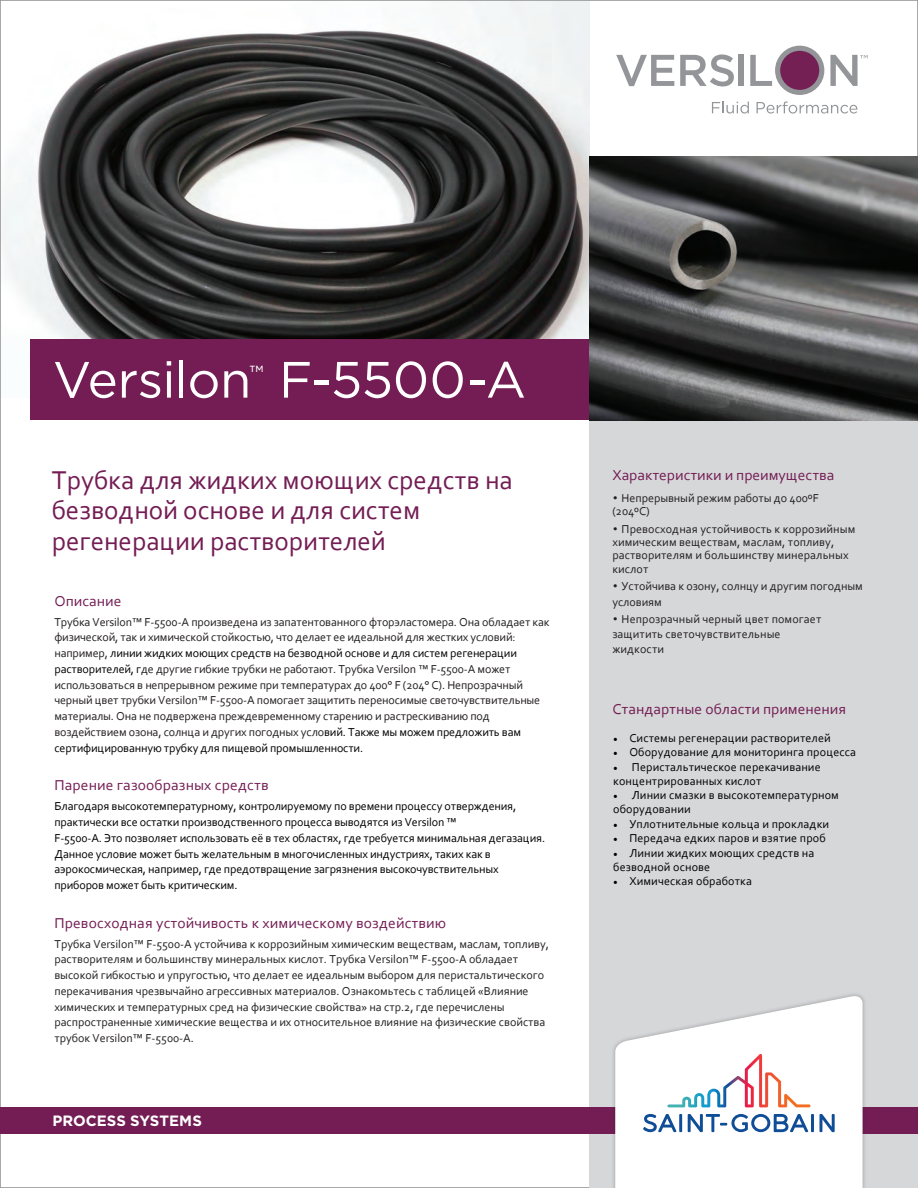
<style>
.page{position:relative;width:918px;height:1188px;background:#fff}
.page>*{position:absolute;margin:0;border:0;box-sizing:border-box;transform-origin:0 0}
.box___Product_name{font:51px "Gotham";letter-spacing:-.01em;color:#fff}
.Heading{font:27px/30.8px "Corbel";color:#731d54}
.box___Product_name-2{font:20.4px "Gotham";color:#fff}
.Heading-2{font:15px "Corbel";letter-spacing:.01em;color:#731d54}
.F_B_heads{font:15px "Corbel";letter-spacing:.005em;color:#731d54}
.body_-_copy{font:700 15px "Gotham";color:#fff}
.Heading-3{font:12px/15.8px "Corbel";letter-spacing:-.01em;color:#231f20}
.Heading-4{font:12px/15.8px "Corbel";letter-spacing:-.01em;color:#000}
.F_B_Bullets{font:12px/14.4px "Corbel";letter-spacing:.015em;color:#000}
.F_B_Bullets-2{font:12px/13.2px "Corbel";letter-spacing:.01em;color:#231f20}
.s1{color:#000}
.s2{font-family:"Gotham"}
.s3{font-family:"Minion Pro"}
</style>
<div class="page">
<img style="left:2px;top:2px;width:588px;height:396px">
<div style="left:31px;top:339px;width:573px;height:81px;background:#731d54"></div>
<div style="left:590px;top:398px;width:328px;height:790px;background:#d6d7d9"></div>
<img style="left:590px;top:157px;width:328px;height:263px">
<div style="left:0;top:1107px;width:918px;height:27px;background:#731d54"></div>
<div style="left:611px;top:992px;width:256px;height:196px;background:#231f20;opacity:.3"></div>
<svg style="left:615px;top:996px;width:248px;height:192px;fill:#fff"></svg>
<svg style="left:643px;top:1114px;width:33px;height:18px"></svg>
<hr style="left:679px;top:1114px;width:3px;height:18px;background:#0f4d96">
<svg style="left:688px;top:1114px;width:120px;height:18px;background:#a3bbd7"></svg>
<hr style="left:811px;top:1114px;width:3px;height:18px;background:#0f4d96">
<svg style="left:819px;top:1114px;width:16px;height:18px"></svg>
<svg style="left:667px;top:1054px;width:144px;height:53px;background:#f0e5e6"></svg>
<div style="left:775px;top:46px;width:49px;height:49px;background:#939598;border-radius:50%"></div>
<div style="left:780px;top:51px;width:39px;height:39px;background:#742055;border-radius:50%"></div>
<svg style="left:616px;top:55px;width:58px;height:31px"></svg>
<svg style="left:680px;top:54px;width:54px;height:32px"></svg>
<div style="left:739px;top:55px;width:5px;height:31px;background:#939598"></div>
<svg style="left:750px;top:55px;width:22px;height:31px"></svg>
<svg style="left:712px;top:102px;width:37px;height:12px"></svg>
<svg style="left:757px;top:101px;width:100px;height:13px"></svg>
<svg style="left:830px;top:55px;width:38px;height:31px"></svg>
<p class="box___Product_name" style="left:53px;top:347px;width:200px">Versilon</p>
<p class="box___Product_name-2" style="left:250px;top:360px;width:16px">™</p>
<p class="box___Product_name" style="left:279px;top:347px;width:249px">F-5500-A</p>
<p class="Heading" style="left:52px;top:464px;width:462px">Трубка для жидких моющих средств на безводной основе и для систем регенерации растворителей</p>
<p class="Heading-2" style="left:54px;top:592px;width:69px">Описание</p>
<p class="Heading-3" style="left:54px;top:614px;width:497px">Трубка Versilon™ F-5500-A произведена из запатентованного фторэластомера. Она обладает как физической, так и химической стойкостью, что делает ее идеальной для жестких условий: например, <span class="s1">линии жидких моющих средств на безводной основе и для систем регенерации растворителей, г</span>де другие гибкие трубки не работают. Трубка Versilon ™ F-5500-A может использоваться в непрерывном режиме при температурах до 400° F (204° C). Непрозрачный черный цвет трубки Versilon™ F-5500-A помогает защитить переносимые светочувствительные материалы. Она не подвержена преждевременному старению и растрескиванию под воздействием озона, солнца и других погодных усло<span class="s1">вий. Также мы можем предложить вам сертифицированную трубку для пищевой промышленности.</span></p>
<p class="Heading-2" style="left:54px;top:776px;width:216px">Парение газообразных средств</p>
<p class="Heading-4" style="left:54px;top:798px;width:492px">Благодаря высокотемпературному, контролируемому по времени процессу отверждения, практически все остатки производственного процесса выводятся из Versilon ™<br>F-5500-A. Это позволяет использовать её в тех областях, где требуется минимальная дегазация.<br>Данное условие может быть желательным в многочисленных индустриях, таких как в аэрокосмическая, например, где предотвращение загрязнения высокочувствительных приборов может быть критическим.</p>
<p class="Heading-2" style="left:54px;top:913px;width:393px">Превосходная устойчивость к химическому воздействию</p>
<p class="Heading-3" style="left:54px;top:935px;width:496px">Трубка Versilon™ F-5500-A устойчива к коррозийным химическим веществам, маслам, топливу, растворителям и большинству минеральных кислот. Трубка Versilon™ F-5500-A обладает высокой гибкостью и упругостью, что делает ее идеальным выбором для перистальтического перекачивания чрезвычайно агрессивных материалов. Ознакомьтесь с таблицей «Влияние химических и температурных сред на физические свойства» на стр.2, где перечислены распространенные химические вещества и их относительное влияние на физические свойства трубок Versilon™ F-5500-A.</p>
<p class="body_-_copy" style="left:52px;top:1111px;width:151px">PROCESS SYSTEMS</p>
<p class="F_B_heads" style="left:612px;top:466px;width:223px">Характеристики и преимущества</p>
<p class="F_B_Bullets-2" style="left:612px;top:492px;width:208px;line-height:12.1px"><span class="s2">•</span> Непрерывный режим работы до 400ºF (204ºC)</p>
<p class="F_B_Bullets-2" style="left:612px;top:522px;width:244px"><span class="s2">•</span> Превосходная устойчивость к коррозийным химическим веществам, маслам, топливу, растворителям и большинству минеральных кислот</p>
<p class="F_B_Bullets-2" style="left:612px;top:578px;width:252px;line-height:15.5px"><span class="s2">•</span> Устойчива к озону, солнцу и другим погодным условиям</p>
<p class="F_B_Bullets-2" style="left:612px;top:612px;width:210px;line-height:14.7px"><span class="s2">•</span> Непрозрачный черный цвет помогает защитить светочувствительные жидкости</p>
<p class="F_B_heads" style="left:612px;top:700px;width:235px">Стандартные области применения</p>
<p class="F_B_Bullets" style="left:613px;top:730px;width:219px"><span class="s3">•</span> Системы регенерации растворителей</p>
<p class="F_B_Bullets" style="left:613px;top:745px;width:244px"><span class="s3">•</span> Оборудование для мониторинга процесса</p>
<p class="F_B_Bullets" style="left:613px;top:759px;width:209px"><span class="s3">•</span> Перистальтическое перекачивание концентрированных кислот</p>
<p class="F_B_Bullets" style="left:613px;top:788px;width:227px"><span class="s3">•</span> Линии смазки в высокотемпературном оборудовании</p>
<p class="F_B_Bullets" style="left:613px;top:816px;width:217px"><span class="s3">•</span> Уплотнительные кольца и прокладки</p>
<p class="F_B_Bullets" style="left:613px;top:831px;width:214px"><span class="s3">•</span> Передача едких паров и взятие проб</p>
<p class="F_B_Bullets" style="left:613px;top:845px;width:203px"><span class="s3">•</span> Линии жидких моющих средств на безводной основе</p>
<p class="F_B_Bullets" style="left:613px;top:874px;width:140px"><span class="s3">•</span> Химическая обработка</p>
</div>
